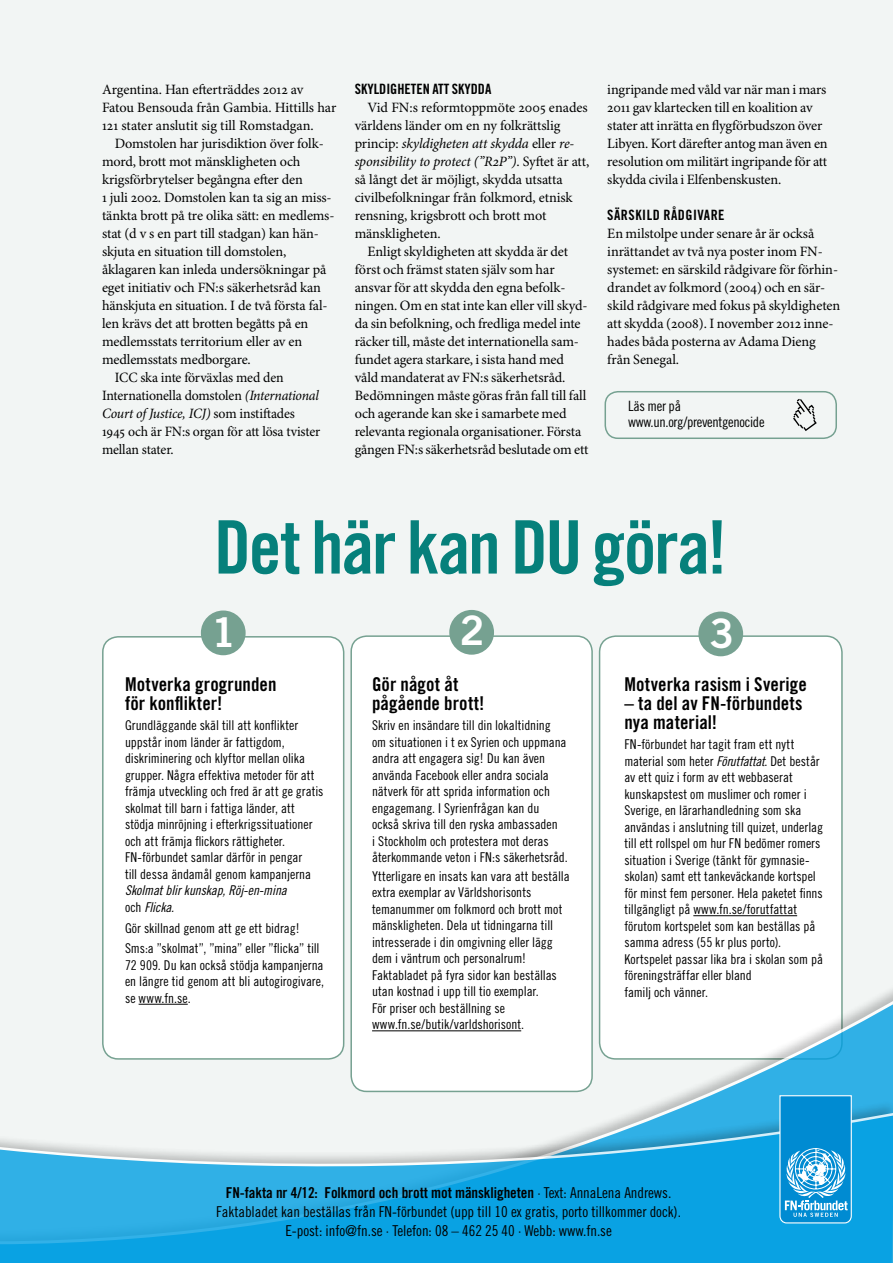
<style>
.page{position:relative;width:893px;height:1263px;background:#f2f5f4}
.page>*{position:absolute;margin:0;border:0;box-sizing:border-box;transform-origin:0 0}
.t1{font:73.8px "Trade Gothic LT Std Bd Cn 20";letter-spacing:-.03em;color:#06807b}
.t2{font:40.65px "Trade Gothic LT Std Bd 2";color:#fff}
.t3{font:19.05px/19px "Trade Gothic LT Std Bd Cn 20";color:#000}
.t4{font:15px/18.6px "Trade Gothic LT Std Cn 18";letter-spacing:-.005em;color:#000;text-align:center}
.t5{font:15px "Trade Gothic LT Std Bd Cn 20";letter-spacing:-.005em;color:#000}
.t6{font:14.25px/18px "Minion Pro";letter-spacing:-.01em;color:#000}
.t7{font:14.25px "Trade Gothic LT Std Bd Cn 20";letter-spacing:.015em;color:#000}
.t8{font:14.25px/15.6px "Trade Gothic LT Std Cn 18";letter-spacing:-.02em;color:#000}
.t9{font:italic 14.25px "Minion Pro";letter-spacing:-.015em;color:#000}
.t10{font:13.5px/16.5px "Trade Gothic LT Std Cn 18";color:#000}
.t11{font:13.5px/16.5px "Trade Gothic LT Std Cn 18 Obl";letter-spacing:-.01em;color:#000}
.s1{font-style:italic}
.s2{font-style:normal}
.s3{font-family:"Trade Gothic LT Std Cn 18"}
.s4{font-family:"Trade Gothic LT Std Cn 18 Obl"}
</style>
<div class="page">
<div style="left:103px;top:637px;width:241px;height:422px;background:#fff;border-radius:16px"></div>
<div style="left:102px;top:636px;width:242px;height:424px;border:2px solid #76a191;border-radius:16px"></div>
<div style="left:351px;top:636px;width:241px;height:455px;background:#fff;border-radius:16px"></div>
<div style="left:350px;top:635px;width:243px;height:457px;border:2px solid #76a191;border-radius:16px"></div>
<div style="left:600px;top:636px;width:242px;height:423px;background:#fff;border-radius:16px"></div>
<div style="left:599px;top:635px;width:244px;height:425px;border:2px solid #76a191;border-radius:16px"></div>
<div style="left:0;top:963px;width:893px;height:300px;background:#000;opacity:.3"></div>
<svg style="left:0;top:973px;width:893px;height:107px"></svg>
<svg style="left:0;top:1080px;width:893px;height:183px"></svg>
<div style="left:201px;top:610px;width:45px;height:45px;background:#76a191;border-radius:50%"></div>
<div style="left:449px;top:610px;width:45px;height:45px;background:#76a191;border-radius:50%"></div>
<div style="left:698px;top:611px;width:45px;height:45px;background:#76a191;border-radius:50%"></div>
<svg style="left:779px;top:1095px;width:73px;height:128px;background:#35a3db"></svg>
<div style="left:604px;top:391px;width:233px;height:48px;border:2px solid #76a191;border-radius:13px"></div>
<svg style="left:793px;top:399px;width:24px;height:32px"></svg>
<hr style="left:372px;top:1030px;width:149px;height:1px;background:#000">
<hr style="left:693px;top:915px;width:104px;height:1px;background:#000">
<p class="t6" style="left:102px;top:81px;width:236px">Argentina. Han efterträddes 2012 av<br>Fatou Bensouda från Gambia. Hittills har<br>121 stater anslutit sig till Romstadgan.</p>
<p class="t6" style="left:115px;top:135px;width:210px">Domstolen har jurisdiktion över folk-</p>
<p class="t6" style="left:102px;top:153px;width:200px">mord, brott mot mänskligheten och</p>
<p class="t6" style="left:102px;top:171px;width:202px">krigsförbrytelser begångna efter den</p>
<p class="t6" style="left:102px;top:189px;width:231px">1 juli 2002. Domstolen kan ta sig an miss-</p>
<p class="t6" style="left:102px;top:207px;width:234px">tänkta brott på tre olika sätt: en medlems-</p>
<p class="t6" style="left:102px;top:225px;width:218px">stat (d v s en part till stadgan) kan hän-</p>
<p class="t6" style="left:102px;top:243px;width:186px">skjuta en situation till domstolen,</p>
<p class="t6" style="left:102px;top:261px;width:226px">åklagaren kan inleda undersökningar på</p>
<p class="t6" style="left:102px;top:279px;width:220px">eget initiativ och FN:s säkerhetsråd kan</p>
<p class="t6" style="left:102px;top:297px;width:227px">hänskjuta en situation. I de två första fal-</p>
<p class="t6" style="left:102px;top:315px;width:208px">len krävs det att brotten begåtts på en</p>
<p class="t6" style="left:102px;top:333px;width:202px">medlemsstats territorium eller av en</p>
<p class="t6" style="left:102px;top:351px;width:150px">medlemsstats medborgare.</p>
<p class="t6" style="left:115px;top:369px;width:170px">ICC ska inte förväxlas med den</p>
<p class="t6" style="left:102px;top:387px;width:218px">Internationella domstolen <span class="s1">(International</span></p>
<p class="t9" style="left:102px;top:405px;width:194px">Court of Justice, ICJ) <span class="s2">som instiftades</span></p>
<p class="t6" style="left:102px;top:423px;width:220px">1945 och är FN:s organ för att lösa tvister</p>
<p class="t6" style="left:102px;top:441px;width:73px">mellan stater.</p>
<p class="t7" style="left:355px;top:80px;width:27px">SKYLDIGHETEN</p>
<p class="t7" style="left:432px;top:80px;width:60px">ATT SKYDDA</p>
<p class="t6" style="left:355px;top:99px;width:236px;text-indent:13px">Vid FN:s reformtoppmöte 2005 enades världens länder om en ny folkrättslig princip: <span class="s1">skyldigheten att skydda</span> eller <span class="s1">re&shy;sponsibility to protect (”R2P”)</span>. Syftet är att, så långt det är möjligt, skydda utsatta civilbefolkningar från folkmord, etnisk rensning, krigsbrott och brott mot mänskligheten.</p>
<p class="t6" style="left:355px;top:243px;width:235px;text-indent:13px">Enligt skyldigheten att skydda är det först och främst staten själv som har ansvar för att skydda den egna befolk&shy;ningen. Om en stat inte kan eller vill skyd&shy;da sin befolkning, och fredliga medel inte räcker till, måste det internationella sam&shy;fundet agera starkare, i sista hand med våld mandaterat av FN:s säkerhetsråd.<br>Bedömningen måste göras från fall till fall och agerande kan ske i samarbete med relevanta regionala organisationer. Första gången FN:s säkerhetsråd beslutade om ett</p>
<p class="t6" style="left:607px;top:81px;width:222px">ingripande med våld var när man i mars 2011 gav klartecken till en koalition av stater att inrätta en flygförbudszon över Libyen. Kort därefter antog man även en resolution om militärt ingripande för att skydda civila i Elfenbenskusten.</p>
<p class="t7" style="left:607px;top:206px;width:8px">SÄRSKILD</p>
<p class="t7" style="left:663px;top:206px;width:55px">RÅDGIVARE</p>
<p class="t6" style="left:607px;top:225px;width:234px">En milstolpe under senare år är också inrättandet av två nya poster inom FN&shy;systemet: en särskild rådgivare för förhin&shy;drandet av folkmord (2004) och en sär&shy;skild rådgivare med fokus på skyldigheten att skydda (2008). I november 2012 inne&shy;hades båda posterna av Adama Dieng från Senegal.</p>
<p class="t8" style="left:628px;top:398px;width:138px">Läs mer på www.un.org/preventgenocide</p>
<h1 class="t1" style="left:214px;top:502px;width:515px">Det här kan DU göra!</h1>
<h2 class="t2" style="left:211px;top:607px;width:26px">1</h2>
<h2 class="t2" style="left:460px;top:605px;width:26px">2</h2>
<h2 class="t2" style="left:710px;top:608px;width:26px">3</h2>
<h3 class="t3" style="left:125px;top:674px;width:153px">Motverka grogrunden för konflikter!</h3>
<p class="t10" style="left:125px;top:717px;width:200px">Grundläggande skäl till att konflikter uppstår inom länder är fattigdom, diskriminering och klyftor mellan olika grupper. Några effektiva metoder för att främja utveckling och fred är att ge gratis skolmat till barn i fattiga länder, att stödja minröjning i efterkrigssituationer och att främja flickors rättigheter.<br>FN-förbundet samlar därför in pengar<br>till dessa ändamål genom kampanjerna</p>
<p class="t11" style="left:125px;top:882px;width:163px">Skolmat blir kunskap, Röj-en-mina <span class="s3">och</span> Flicka.</p>
<p class="t10" style="left:125px;top:917px;width:196px;line-height:20.7px">Gör skillnad genom att ge ett bidrag!<br>Sms:a ”skolmat”, ”mina” eller ”flicka” till</p>
<p class="t10" style="left:125px;top:956px;width:201px;text-align:justify">72 909. Du kan också stödja kampanjerna en längre tid genom att bli autogirogivare, se www.fn.se.</p>
<h3 class="t3" style="left:372px;top:674px;width:114px">Gör något åt pågående brott!</h3>
<p class="t10" style="left:372px;top:717px;width:197px">Skriv en insändare till din lokaltidning om situationen i t ex Syrien och uppmana andra att engagera sig! Du kan även använda Facebook eller andra sociala nätverk för att sprida information och engagemang. I Syrienfrågan kan du också skriva till den ryska ambassaden<br>i Stockholm och protestera mot deras återkommande veton i FN:s säkerhetsråd.</p>
<p class="t10" style="left:372px;top:868px;width:199px">Ytterligare en insats kan vara att beställa extra exemplar av Världshorisonts temanummer om folkmord och brott mot mänskligheten. Dela ut tidningarna till intresserade i din omgivning eller lägg dem i väntrum och personalrum!<br>Faktabladet på fyra sidor kan beställas utan kostnad i upp till tio exemplar.<br>För priser och beställning se www.fn.se/butik/varldshorisont.</p>
<h3 class="t3" style="left:624px;top:674px;width:184px">Motverka rasism i Sverige</h3>
<h3 class="t3" style="left:624px;top:693px;width:180px">– ta del av FN-förbundets nya material!</h3>
<p class="t10" style="left:624px;top:736px;width:200px">FN-förbundet har tagit fram ett nytt material som heter <span class="s4">Förutfattat</span>. Det består av ett quiz i form av ett webbaserat kunskapstest om muslimer och romer i Sverige, en lärarhandledning som ska användas i anslutning till quizet, underlag till ett rollspel om hur FN bedömer romers situation i Sverige (tänkt för gymnasie&shy;skolan) samt ett tankeväckande kortspel för minst fem personer. Hela paketet finns tillgängligt på www.fn.se/forutfattat förutom kortspelet som kan beställas på samma adress (55 kr plus porto).<br>Kortspelet passar lika bra i skolan som på föreningsträffar eller bland<br>familj och vänner.</p>
<p class="t5" style="left:226px;top:1184px;width:447px">FN-fakta nr 4/12: Folkmord och brott mot mänskligheten <span class="s3">· Text: AnnaLena Andrews.</span></p>
<p class="t4" style="left:216px;top:1202px;width:466px">Faktabladet kan beställas från FN-förbundet (upp till 10 ex gratis, porto tillkommer dock).<br>E-post: info@fn.se · Telefon: 08 – 462 25 40 · Webb: www.fn.se</p>
</div>
